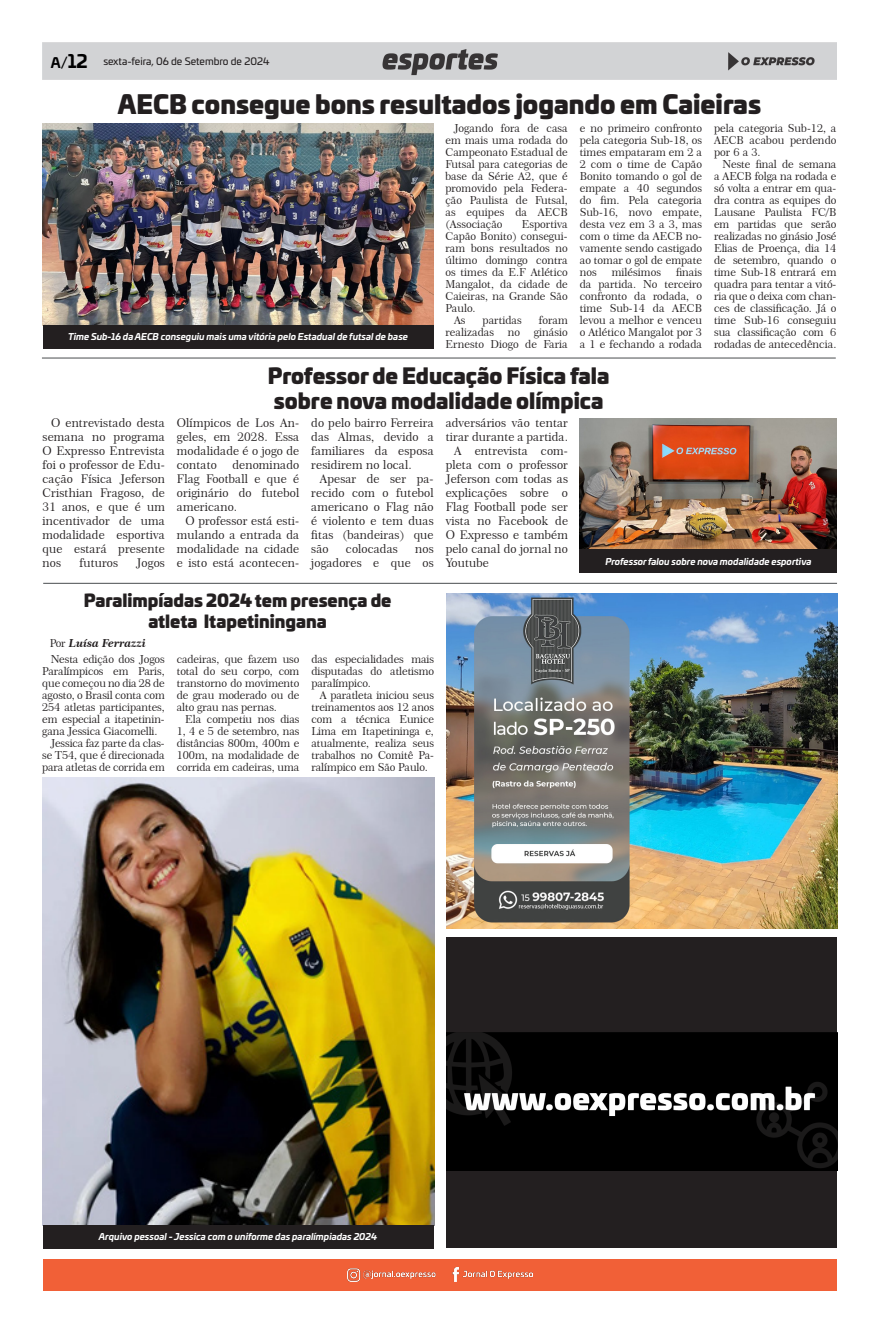
<style>
.page{position:relative;width:879px;height:1333px;background:#fff}
.page>*{position:absolute;margin:0;border:0;box-sizing:border-box;transform-origin:0 0}
.t1{font:900 25px "Univia Pro";color:#231f20}
.t2{font:900 21px "Univia Pro";color:#231f20}
.t3{font:900 17px/20.4px "Univia Pro";color:#231f20;text-align:center}
.t4{font:700 14px "Univia Pro";color:#000001}
.t5{font:12px/14px "Century 751 BT Roman No 2 B";letter-spacing:.01em;color:#231f20;text-align:justify}
.t6{font:11px/12px "Century 751 BT Roman No 2 B";letter-spacing:-.01em;color:#231f20;text-align:justify}
.t7{font:11px "Century 751 BT Bold Italic B";letter-spacing:-.01em;color:#231f20}
.t8{font:10px "Univia Pro";color:#231f20}
.t9{font:italic 700 9px "Univia Pro";color:#fff}
.s1{font-size:18px}
.s2{font-family:"Century 751 BT Roman No 2 B"}
</style>
<div class="page">
<img style="left:43px;top:43px;width:793px;height:36px">
<hr style="left:42px;top:357px;width:794px;height:1px;background:#4a4d4f">
<div style="left:43px;top:1259px;width:793px;height:31px;background:#f16037"></div>
<img style="left:347px;top:1267px;width:186px;height:14px">
<img style="left:43px;top:123px;width:390px;height:202px">
<div style="left:43px;top:325px;width:390px;height:23px;background:#231f20"></div>
<img style="left:580px;top:418px;width:256px;height:131px">
<div style="left:580px;top:549px;width:257px;height:24px;background:#231f20"></div>
<hr style="left:43px;top:583px;width:794px;height:1px;background:#4a4d4f">
<img style="left:43px;top:777px;width:391px;height:448px">
<div style="left:43px;top:1225px;width:390px;height:23px;background:#231f20"></div>
<img style="left:446px;top:594px;width:391px;height:334px">
<div style="left:446px;top:937px;width:391px;height:311px;background:#231f20"></div>
<img style="left:446px;top:1032px;width:391px;height:138px">
<p class="t4" style="left:51px;top:51px;width:38px">A/<span class="s1">12</span></p>
<p class="t8" style="left:103px;top:54px;width:168px">sexta-feira, 06 de Setembro de 2024</p>
<p class="t1" style="left:118px;top:83px;width:645px">AECB consegue bons resultados jogando em Caieiras</p>
<p class="t6" style="left:445px;top:121px;width:124px;text-indent:9px">Jogando fora de casa em mais uma rodada do Campeonato Estadual de Futsal para categorias de base da Série A2, que é promovido pela Federa&shy;ção Paulista de Futsal, as equipes da AECB (Associação</p>
<p class="t6" style="left:580px;top:121px;width:124px">e no primeiro confronto pela categoria Sub-18, os times empataram em 2 a 2 com o time de Capão Bonito tomando o gol de empate a 40 segundos do fim. Pela categoria Sub-16, novo empate, desta vez em 3 a 3, mas com o time da AECB no&shy;vamente sendo castigado ao tomar o gol de empate nos</p>
<p class="t6" style="left:714px;top:121px;width:124px">pela categoria Sub-12, a AECB acabou perdendo por 6 a 3.</p>
<p class="t6" style="left:714px;top:157px;width:124px;text-indent:9px">Neste final de semana a AECB folga na rodada e só volta a entrar em qua&shy;dra contra as equipes do Lausane Paulista FC/B em partidas que serão realizadas no ginásio José Elias de Proença, dia 14 de setembro, quando o time Sub-18 entrará em quadra para tentar a vitó&shy;ria que o deixa com chan&shy;ces de classificação. Já o time Sub-16 conseguiu sua classificação com 6 rodadas de antecedência.</p>
<p class="t6" style="left:445px;top:217px;width:124px;text-indent:76px">Esportiva Capão Bonito) consegui&shy;ram bons resultados no último domingo contra os times da E.F Atlético Mangalot, da cidade de Caieiras, na Grande São Paulo.</p>
<p class="t6" style="left:454px;top:313px;width:13px">As</p>
<p class="t6" style="left:482px;top:313px;width:41px">partidas</p>
<p class="t6" style="left:539px;top:313px;width:30px">foram</p>
<p class="t6" style="left:445px;top:325px;width:50px">realizadas</p>
<p class="t6" style="left:508px;top:325px;width:14px">no</p>
<p class="t6" style="left:580px;top:265px;width:124px;text-indent:96px">finais da partida. No terceiro confronto da rodada, o time Sub-14 da AECB levou a melhor e venceu o Atlético Mangalot por 3 a 1 e fechando a rodada</p>
<p class="t6" style="left:612px;top:265px;width:51px">milésimos</p>
<p class="t6" style="left:445px;top:325px;width:124px;text-align:right">ginásio<br>Ernesto Diogo de Faria</p>
<p class="t9" style="left:68px;top:329px;width:341px">Time Sub-16 da AECB conseguiu mais uma vitória pelo Estadual de futsal de base</p>
<p class="t5" style="left:43px;top:416px;width:124px;text-indent:9px">O entrevistado desta semana no programa O Expresso Entrevista foi o professor de Edu&shy;cação Física Jeferson Cristhian Fragoso, de 31 anos, e que é um incentivador de uma modalidade esportiva que estará presente nos</p>
<p class="t5" style="left:79px;top:556px;width:40px">futuros</p>
<p class="t5" style="left:137px;top:556px;width:30px">Jogos</p>
<p class="t2" style="left:268px;top:358px;width:343px">Professor de Educação Física fala</p>
<p class="t2" style="left:274px;top:383px;width:331px">sobre nova modalidade olímpica</p>
<p class="t5" style="left:177px;top:416px;width:124px">Olímpicos de Los An&shy;geles, em 2028. Essa modalidade é o jogo de contato</p>
<p class="t5" style="left:177px;top:458px;width:124px;text-indent:55px">denominado Flag Football e que é originário do futebol americano.</p>
<p class="t5" style="left:177px;top:514px;width:124px;text-indent:9px">O professor está esti&shy;mulando a entrada da modalidade na cidade e isto está acontecen-</p>
<p class="t5" style="left:311px;top:416px;width:124px">do pelo bairro Ferreira das Almas, devido a familiares da esposa residirem no local.</p>
<p class="t5" style="left:311px;top:472px;width:124px;text-indent:9px">Apesar de ser pa&shy;recido com o futebol americano o Flag não é violento e tem duas fitas (bandeiras) que são</p>
<p class="t5" style="left:346px;top:542px;width:53px">colocadas</p>
<p class="t5" style="left:311px;top:542px;width:124px;text-align:right">nos<br>jogadores e que os</p>
<p class="t5" style="left:446px;top:416px;width:124px">adversários vão tentar tirar durante a partida.</p>
<p class="t5" style="left:446px;top:444px;width:124px;text-indent:9px">A entrevista com&shy;pleta com o professor Jeferson com todas as explicações sobre o Flag Football pode ser vista no Facebook de O Expresso e também pelo canal do jornal no Youtube</p>
<p class="t9" style="left:605px;top:554px;width:208px">Professor falou sobre nova modalidade esportiva</p>
<p class="t3" style="left:84px;top:589px;width:309px">Paralimpíadas 2024 tem presença de atleta Itapetiningana</p>
<p class="t7" style="left:50px;top:636px;width:98px"><span class="s2">Por</span> Luísa Ferrazzi</p>
<p class="t6" style="left:42px;top:653px;width:124px;text-indent:9px">Nesta edição dos Jogos Paralímpicos em Paris, que começou no dia 28 de agosto, o Brasil conta com 254 atletas participantes, em especial a itapetinin&shy;gana Jessica Giacomelli.</p>
<p class="t6" style="left:42px;top:737px;width:124px;text-indent:9px">Jessica faz parte da clas&shy;se T54, que é direcionada para atletas de corrida em</p>
<p class="t6" style="left:177px;top:653px;width:124px">cadeiras, que fazem uso total do seu corpo, com transtorno do movimento de grau moderado ou de alto grau nas pernas.</p>
<p class="t6" style="left:177px;top:713px;width:124px;text-indent:9px">Ela competiu nos dias 1, 4 e 5 de setembro, nas distâncias 800m, 400m e 100m, na modalidade de corrida em cadeiras, uma</p>
<p class="t6" style="left:311px;top:653px;width:124px">das especialidades mais disputadas do atletismo paralímpico.</p>
<p class="t6" style="left:311px;top:689px;width:124px;text-indent:9px">A paratleta iniciou seus treinamentos aos 12 anos com a técnica Eunice Lima em Itapetininga e, atualmente, realiza seus trabalhos no Comitê Pa&shy;ralímpico em São Paulo.</p>
<p class="t9" style="left:99px;top:1229px;width:280px">Arquivo pessoal - Jessica com o uniforme das paralímpiadas 2024</p>
</div>
